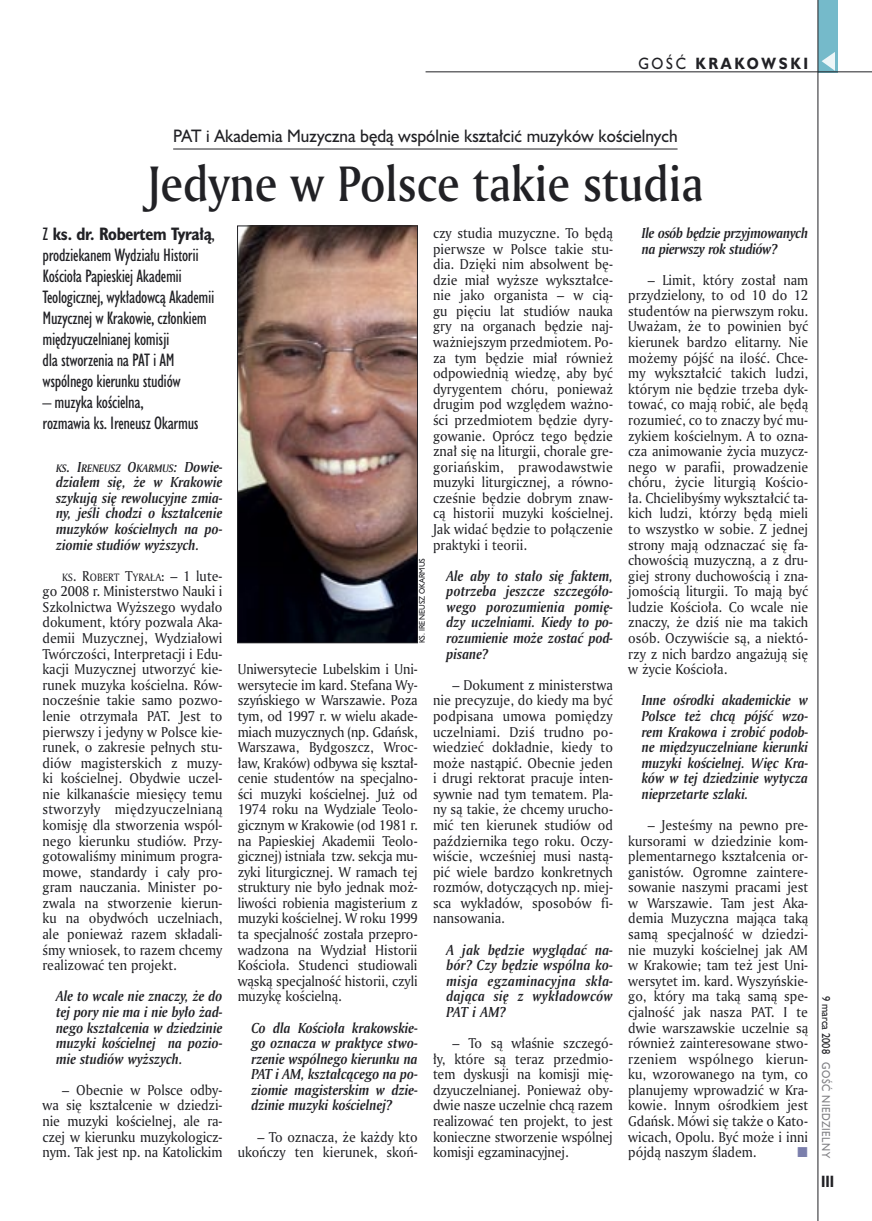
<style>
.page{position:relative;width:872px;height:1221px;background:#fff}
.page>*{position:absolute;margin:0;border:0;box-sizing:border-box;transform-origin:0 0}
._05a_tytyl_AmMd_32_pt{font:48px "Amerigo Md PL";color:#212125;scale:.9 1}
._06-4_lead_lokal_HuCn_11_pt{font:16.5px/21px "Humanst 521 Cn PL";letter-spacing:-.02em;color:#212125}
._04-3_nadtytul_lokal{font:16.5px "Humanst 521 PL";color:#212125;scale:.94 1}
._15b_temat_prawo{font:700 15px "Humanst 521 PL";letter-spacing:.2em;color:#212125;scale:.9 1}
._17_pagina_prawa{font:700 15px "Humanst 521 Cn PL";color:#212125;scale:.94 1}
._07_wywiad_pytanie{font:italic 700 13.95px/15.6px "Amerigo PL";color:#212125;text-align:justify;scale:.94 1}
._07_wywiad_pytanie-2{font:italic 700 13.95px/15.6px "Amerigo PL";letter-spacing:-.02em;color:#212125;scale:.94 1}
._01_body_tekst{font:13.8px/15.6px "Amerigo PL";color:#212125;text-align:justify;scale:.94 1}
._07_wywiad_pytanie-3{font:italic 700 10.5px "Amerigo PL";color:#212125;scale:.94 1}
._19a_data_prawa_GOSC{font:10.5px "Humanst 521 PL";letter-spacing:.05em;color:#7f7f83;scale:.9 1}
._19_data_prawa{font:10.5px "Humanst 521 PL";color:#212125;scale:.9 1}
._01_body_tekst-2{font:10.35px "Amerigo PL";color:#212125;scale:.94 1}
._09a_autor_zdjecia_Hu_5_pt{font:7.5px "Humanst 521 PL";color:#212125;scale:.94 1}
.s1{font-weight:400}
.s2{font-weight:700}
.s3{font-size:13.95px}
.s4{font-size:13.8px}
</style>
<div class="page">
<div style="left:818px;top:0;width:19px;height:72px;background:#75baca"></div>
<svg style="left:821px;top:52px;width:14px;height:19px"></svg>
<hr style="left:425px;top:72px;width:447px;height:1px;background:#212125">
<hr style="left:817px;top:0;width:1px;height:1220px;background:#212125">
<hr style="left:173px;top:149px;width:504px;height:1px;background:#212125">
<img style="left:239px;top:228px;width:177px;height:413px">
<div style="left:237px;top:226px;width:181px;height:417px;border:1px solid #212125"></div>
<p class="_15b_temat_prawo" style="left:638px;top:53px;width:190px"><span class="s1">GOŚĆ</span> KRAKOWSKI</p>
<p class="_04-3_nadtytul_lokal" style="left:173px;top:124px;width:538px">PAT i Akademia Muzyczna będą wspólnie kształcić muzyków kościelnych</p>
<p class="_05a_tytyl_AmMd_32_pt" style="left:147px;top:151px;width:619px">Jedyne w Polsce takie studia</p>
<p class="_06-4_lead_lokal_HuCn_11_pt" style="left:43px;top:223px;width:174px">Z <span class="s2">ks. dr. Robertem Tyrałą</span>, prodziekanem Wydziału Historii<br>Kościoła Papieskiej Akademii<br>Teologicznej, wykładowcą Akademii<br>Muzycznej w Krakowie, członkiem międzyuczelnianej komisji<br>dla stworzenia na PAT i AM wspólnego kierunku studiów</p>
<p class="_06-4_lead_lokal_HuCn_11_pt" style="left:43px;top:391px;width:158px">– muzyka kościelna,<br>rozmawia ks. Ireneusz Okarmus</p>
<p class="_07_wywiad_pytanie-3" style="left:56px;top:461px;width:179px">KS<span class="s3">. I</span>RENEUSZ <span class="s3">O</span>KARMUS<span class="s3">: Dowie-</span></p>
<p class="_07_wywiad_pytanie" style="left:56px;top:474px;width:179px">działem się, że w Krakowie szykują się rewolucyjne zmia&shy;ny, jeśli chodzi o kształcenie muzyków kościelnych na po&shy;ziomie studiów wyższych.</p>
<p class="_01_body_tekst-2" style="left:62px;top:570px;width:172px">KS<span class="s4">. R</span>OBERT <span class="s4">T</span>YRAŁA<span class="s4">: – 1 lute-</span></p>
<p class="_01_body_tekst" style="left:43px;top:583px;width:193px">go 2008 r. Ministerstwo Nauki i Szkolnictwa Wyższego wydało dokument, który pozwala Aka&shy;demii Muzycznej, Wydziałowi Twórczości, Interpretacji i Edu&shy;kacji Muzycznej utworzyć kie&shy;runek muzyka kościelna. Rów&shy;nocześnie takie samo pozwo&shy;lenie otrzymała PAT. Jest to pierwszy i jedyny w Polsce kie&shy;runek, o zakresie pełnych stu&shy;diów magisterskich z muzy&shy;ki kościelnej. Obydwie uczel&shy;nie kilkanaście miesięcy temu stworzyły międzyuczelnianą komisję dla stworzenia wspól&shy;nego kierunku studiów. Przy&shy;gotowaliśmy minimum progra&shy;mowe, standardy i cały pro&shy;gram nauczania. Minister po&shy;zwala na stworzenie kierun&shy;ku na obydwóch uczelniach, ale ponieważ razem składali&shy;śmy wniosek, to razem chcemy realizować ten projekt.</p>
<p class="_07_wywiad_pytanie" style="left:56px;top:988px;width:179px">Ale to wcale nie znaczy, że do tej pory nie ma i nie było żad&shy;nego kształcenia w dziedzinie muzyki kościelnej na pozio&shy;mie studiów wyższych.</p>
<p class="_01_body_tekst" style="left:43px;top:1081px;width:193px;text-indent:20px">– Obecnie w Polsce odby&shy;wa się kształcenie w dziedzi&shy;nie muzyki kościelnej, ale ra&shy;czej w kierunku muzykologicz&shy;nym. Tak jest np. na Katolickim</p>
<p class="_01_body_tekst" style="left:433px;top:225px;width:193px">czy studia muzyczne. To będą pierwsze w Polsce takie stu&shy;dia. Dzięki nim absolwent bę&shy;dzie miał wyższe wykształce&shy;nie jako organista – w cią&shy;gu pięciu lat studiów nauka gry na organach będzie naj&shy;ważniejszym przedmiotem. Po&shy;za tym będzie miał również odpowiednią wiedzę, aby być dyrygentem chóru, ponieważ drugim pod względem ważno&shy;ści przedmiotem będzie dyry&shy;gowanie. Oprócz tego będzie znał się na liturgii, chorale gre&shy;goriańskim, prawodawstwie muzyki liturgicznej, a równo&shy;cześnie będzie dobrym znaw&shy;cą historii muzyki kościelnej.<br>Jak widać będzie to połączenie praktyki i teorii.</p>
<p class="_07_wywiad_pytanie" style="left:446px;top:567px;width:179px">Ale aby to stało się faktem, potrzeba jeszcze szczegóło&shy;wego porozumienia pomię&shy;dzy uczelniami. Kiedy to po&shy;rozumienie może zostać pod&shy;pisane?</p>
<p class="_01_body_tekst" style="left:433px;top:676px;width:193px;text-indent:20px">– Dokument z ministerstwa nie precyzuje, do kiedy ma być podpisana umowa pomiędzy uczelniami. Dziś trudno po&shy;wiedzieć dokładnie, kiedy to może nastąpić. Obecnie jeden i drugi rektorat pracuje inten&shy;sywnie nad tym tematem. Pla&shy;ny są takie, że chcemy urucho&shy;mić ten kierunek studiów od października tego roku. Oczy&shy;wiście, wcześniej musi nastą&shy;pić wiele bardzo konkretnych rozmów, dotyczących np. miej&shy;sca wykładów, sposobów fi&shy;nansowania.</p>
<p class="_07_wywiad_pytanie" style="left:446px;top:941px;width:179px">A jak będzie wyglądać na&shy;bór? Czy będzie wspólna ko&shy;misja egzaminacyjna skła&shy;dająca się z wykładowców PAT i AM?</p>
<p class="_01_body_tekst" style="left:433px;top:1034px;width:193px;text-indent:20px">– To są właśnie szczegó&shy;ły, które są teraz przedmio&shy;tem dyskusji na komisji mię&shy;dzyuczelnianej. Ponieważ oby&shy;dwie nasze uczelnie chcą razem realizować ten projekt, to jest konieczne stworzenie wspólnej komisji egzaminacyjnej.</p>
<p class="_09a_autor_zdjecia_Hu_5_pt" style="left:417px;top:643px;width:92px;rotate:-90deg">KS. IRENEUSZ OKARMUS</p>
<p class="_01_body_tekst" style="left:238px;top:661px;width:193px">Uniwersytecie Lubelskim i Uni&shy;wersytecie im kard. Stefana Wy&shy;szyńskiego w Warszawie. Poza tym, od 1997 r. w wielu akade&shy;miach muzycznych (np. Gdańsk, Warszawa, Bydgoszcz, Wroc&shy;ław, Kraków) odbywa się kształ&shy;cenie studentów na specjalno&shy;ści muzyki kościelnej. Już od 1974 roku na Wydziale Teolo&shy;gicznym w Krakowie (od 1981 r. na Papieskiej Akademii Teolo&shy;gicznej) istniała tzw. sekcja mu&shy;zyki liturgicznej. W ramach tej struktury nie było jednak moż&shy;liwości robienia magisterium z muzyki kościelnej. W roku 1999 ta specjalność została przepro&shy;wadzona na Wydział Historii Kościoła. Studenci studiowali wąską specjalność historii, czyli muzykę kościelną.</p>
<p class="_07_wywiad_pytanie" style="left:251px;top:1019px;width:179px">Co dla Kościoła krakowskie&shy;go oznacza w praktyce stwo&shy;rzenie wspólnego kierunku na PAT i AM, kształcącego na po&shy;ziomie magisterskim w dzie&shy;dzinie muzyki kościelnej?</p>
<p class="_01_body_tekst" style="left:238px;top:1128px;width:193px;text-align:right">– To oznacza, że każdy kto ukończy ten kierunek, skoń-</p>
<p class="_07_wywiad_pytanie-2" style="left:642px;top:225px;width:178px">Ile osób będzie przyjmowanych na pierwszy rok studiów?</p>
<p class="_01_body_tekst" style="left:628px;top:271px;width:193px;text-indent:20px">– Limit, który został nam przydzielony, to od 10 do 12 studentów na pierwszym roku.<br>Uważam, że to powinien być kierunek bardzo elitarny. Nie możemy pójść na ilość. Chce&shy;my wykształcić takich ludzi, którym nie będzie trzeba dyk&shy;tować, co mają robić, ale będą rozumieć, co to znaczy być mu&shy;zykiem kościelnym. A to ozna&shy;cza animowanie życia muzycz&shy;nego w parafii, prowadzenie chóru, życie liturgią Kościo&shy;ła. Chcielibyśmy wykształcić ta&shy;kich ludzi, którzy będą mieli to wszystko w sobie. Z jednej strony mają odznaczać się fa&shy;chowością muzyczną, a z dru&shy;giej strony duchowością i zna&shy;jomością liturgii. To mają być ludzie Kościoła. Co wcale nie znaczy, że dziś nie ma takich osób. Oczywiście są, a niektó&shy;rzy z nich bardzo angażują się w życie Kościoła.</p>
<p class="_07_wywiad_pytanie" style="left:642px;top:692px;width:179px">Inne ośrodki akademickie w Polsce też chcą pójść wzo&shy;rem Krakowa i zrobić podob&shy;ne międzyuczelniane kierunki muzyki kościelnej. Więc Kra&shy;ków w tej dziedzinie wytycza nieprzetarte szlaki.</p>
<p class="_01_body_tekst" style="left:628px;top:816px;width:193px;text-indent:20px">– Jesteśmy na pewno pre&shy;kursorami w dziedzinie kom&shy;plementarnego kształcenia or&shy;ganistów. Ogromne zaintere&shy;sowanie naszymi pracami jest w Warszawie. Tam jest Aka&shy;demia Muzyczna mająca taką samą specjalność w dziedzi&shy;nie muzyki kościelnej jak AM w Krakowie; tam też jest Uni&shy;wersytet im. kard. Wyszyńskie&shy;go, który ma taką samą spe&shy;cjalność jak nasza PAT. I te dwie warszawskie uczelnie są również zainteresowane stwo&shy;rzeniem wspólnego kierun&shy;ku, wzorowanego na tym, co planujemy wprowadzić w Kra&shy;kowie. Innym ośrodkiem jest Gdańsk. Mówi się także o Kato&shy;wicach, Opolu. Być może i inni pójdą naszym śladem.</p>
<p class="_19_data_prawa" style="left:833px;top:995px;width:66px;rotate:90deg">9 marca 2008</p>
<p class="_19a_data_prawa_GOSC" style="left:833px;top:1062px;width:108px;rotate:90deg">GOŚĆ NIEDZIELNY</p>
<p class="_17_pagina_prawa" style="left:821px;top:1171px;width:15px">III</p>
</div>
